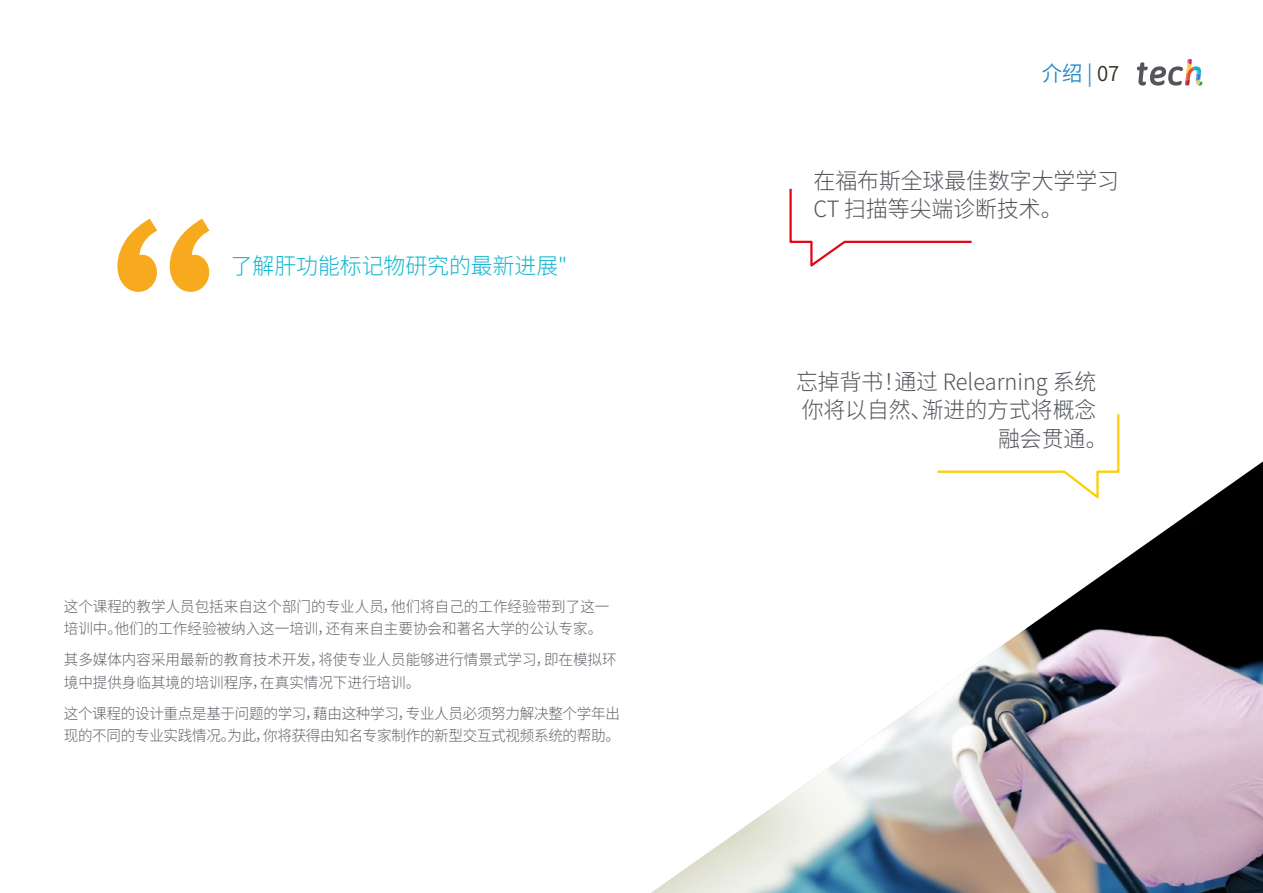
<style>
.page{position:relative;width:1263px;height:893px;background:#fff}
.page>*{position:absolute;margin:0;border:0;box-sizing:border-box;transform-origin:0 0}
.t1{font:300 22.5px/28.5px "Source Han Sans CN";color:#52555b}
.t2{font:300 22.5px "Source Han Sans CN";color:#0fb6cf}
.t3{font:21px "Source Han Sans CN";color:#2488c9}
.t4{font:300 15px/22.5px "Source Han Sans CN";color:#61646a}
.t5{font:300 15px/22.5px "Source Han Sans CN";letter-spacing:-.02em;color:#61646a}
.s1{color:#312e20}
</style>
<div class="page">
<img style="left:651px;top:461px;width:612px;height:432px">
<svg style="left:935px;top:414px;width:185px;height:88px"></svg>
<svg style="left:789px;top:188px;width:183px;height:79px"></svg>
<svg style="left:117px;top:219px;width:93px;height:73px"></svg>
<svg style="left:1137px;top:59px;width:65px;height:27px"></svg>
<h1 class="t2" style="left:231px;top:253px;width:338px">了解肝功能标记物研究的最新进展"</h1>
<p class="t4" style="left:64px;top:595px;width:547px">这个课程的教学人员包括来自这个部门的专业人员，他们将自己的工作经验带到了这一培训中。他们的工作经验被纳入这一培训，还有来自主要协会和著名大学的公认专家。</p>
<p class="t4" style="left:64px;top:649px;width:554px">其多媒体内容采用最新的教育技术开发，将使专业人员能够进行情景式学习，即在模拟环境中提供身临其境的培训程序，在真实情况下进行培训。</p>
<p class="t5" style="left:64px;top:702px;width:558px">这个课程的设计重点是基于问题的学习，藉由这种学习，专业人员必须努力解决整个学年出现的不同的专业实践情况。为此，你将获得由知名专家制作的新型交互式视频系统的帮助。</p>
<h2 class="t3" style="left:1042px;top:61px;width:79px">介绍 | <span class="s1">07</span></h2>
<h1 class="t1" style="left:813px;top:167px;width:307px">在福布斯全球最佳数字大学学习<br>CT 扫描等尖端诊断技术。</h1>
<h1 class="t1" style="left:796px;top:367px;width:302px">忘掉背书！通过 Relearning 系统</h1>
<h1 class="t1" style="left:802px;top:396px;width:296px">你将以自然、渐进的方式将概念</h1>
<h1 class="t1" style="left:998px;top:425px;width:111px">融会贯通。</h1>
</div>
